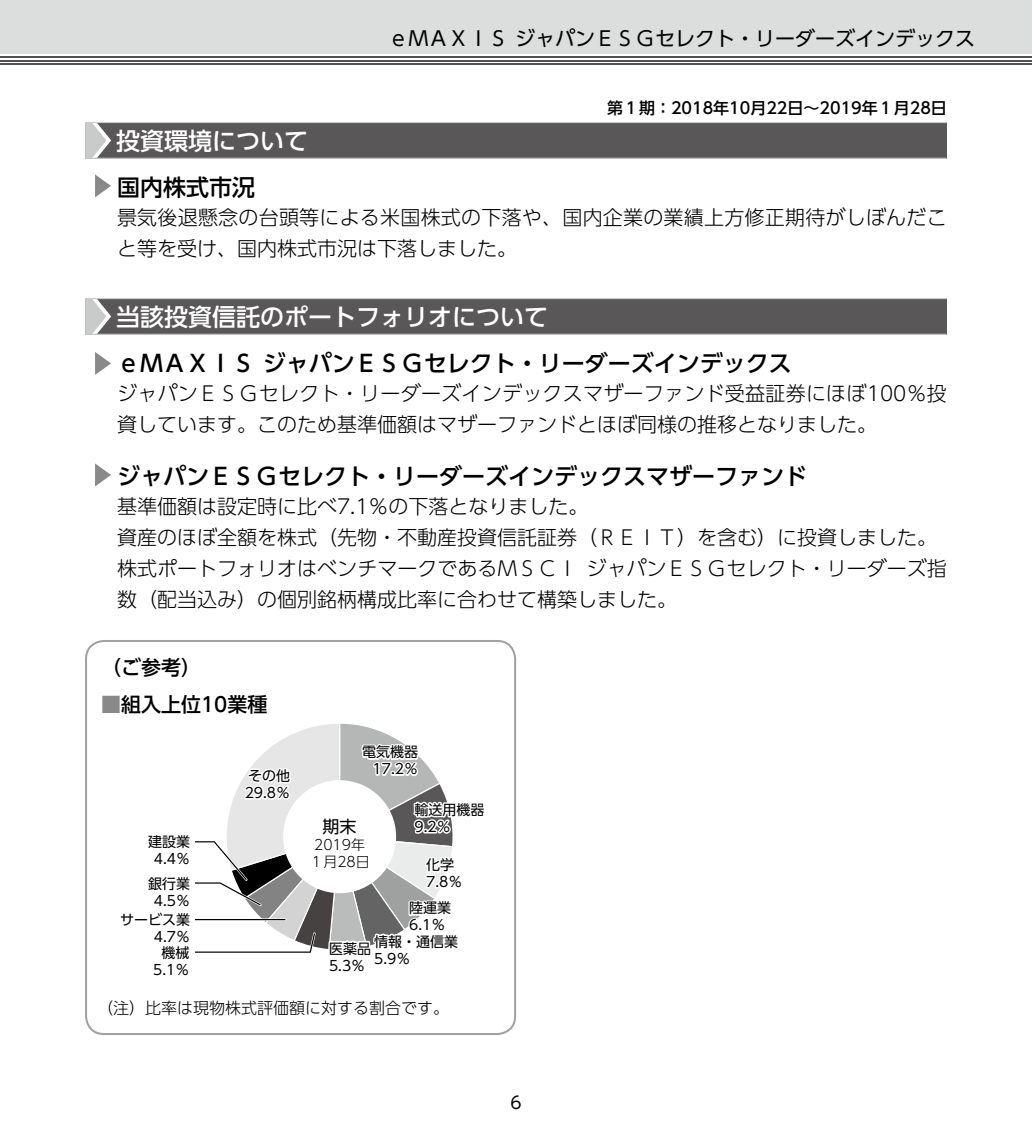
<style>
.page{position:relative;width:1032px;height:1134px;background:#fff}
.page>*{position:absolute;margin:0;border:0;box-sizing:border-box;transform-origin:0 0}
.t1{font:500 24px "UD Shin Go Pro";color:#fff}
.t2{font:500 23px "UD Shin Go Pro";color:#000}
.t3{font:300 20px/31px "UD Shin Go Pro";color:#000}
.t4{font:20px "UD Shin Go Pro";color:#000}
.t5{font:500 20px "UD Shin Go Pro";color:#000}
.t6{font:17px "UD Shin Go Pro";color:#000}
.t7{font:500 16px "UD Shin Go Pro";color:#000}
.t8{font:300 16px "UD Shin Go Pro";color:#000}
.t9{font:14px/17px "UD Shin Go Pro";color:#000}
.t10{font:300 14px/17px "UD Shin Go Pro";color:#000;text-align:center}
.s1{color:#898989}
</style>
<div class="page">
<div style="left:0;top:0;width:1032px;height:54px;background:#dcdddd"></div>
<hr style="left:0;top:63px;width:1032px;height:2px;background:#545251">
<hr style="left:0;top:60px;width:1032px;height:1px;background:#545251">
<hr style="left:0;top:56px;width:1032px;height:2px;background:#545251">
<div style="left:85px;top:122px;width:862px;height:36px;background:#595757"></div>
<hr style="left:85px;top:158px;width:861px;height:1px;background:#c9caca">
<hr style="left:85px;top:122px;width:862px;height:1px;background:#c9caca">
<svg style="left:85px;top:123px;width:26px;height:35px"></svg>
<svg style="left:95px;top:174px;width:16px;height:23px"></svg>
<div style="left:85px;top:298px;width:862px;height:36px;background:#595757"></div>
<hr style="left:85px;top:334px;width:861px;height:1px;background:#c9caca">
<hr style="left:85px;top:298px;width:862px;height:1px;background:#c9caca">
<svg style="left:85px;top:299px;width:26px;height:35px"></svg>
<svg style="left:95px;top:352px;width:16px;height:23px"></svg>
<svg style="left:95px;top:463px;width:16px;height:23px"></svg>
<div style="left:85px;top:640px;width:431px;height:395px;border:2px solid #9fa0a0;border-radius:18px"></div>
<svg style="left:195px;top:723px;width:258px;height:230px"></svg>
<p class="t4" style="left:388px;top:22px;width:588px">ｅＭＡＸＩＳ ジャパンＥＳＧセレクト・リーダーズインデックス</p>
<p class="t7" style="left:607px;top:95px;width:341px">第１期：2018年10月22日～2019年１月28日</p>
<p class="t1" style="left:116px;top:121px;width:193px">投資環境について</p>
<p class="t2" style="left:117px;top:169px;width:139px">国内株式市況</p>
<p class="t3" style="left:117px;top:201px;width:831px">景気後退懸念の台頭等による米国株式の下落や、国内企業の業績上方修正期待がしぼんだこと等を受け、国内株式市況は下落しました。</p>
<p class="t1" style="left:116px;top:297px;width:433px">当該投資信託のポートフォリオについて</p>
<p class="t2" style="left:117px;top:345px;width:676px">ｅＭＡＸＩＳ ジャパンＥＳＧセレクト・リーダーズインデックス</p>
<p class="t3" style="left:117px;top:377px;width:831px">ジャパンＥＳＧセレクト・リーダーズインデックスマザーファンド受益証券にほぼ100％投資しています。このため基準価額はマザーファンドとほぼ同様の推移となりました。</p>
<p class="t2" style="left:117px;top:458px;width:691px">ジャパンＥＳＧセレクト・リーダーズインデックスマザーファンド</p>
<p class="t3" style="left:117px;top:490px;width:831px">基準価額は設定時に比べ7.1％の下落となりました。<br>資産のほぼ全額を株式（先物・不動産投資信託証券（ＲＥＩＴ）を含む）に投資しました。株式ポートフォリオはベンチマークであるＭＳＣＩ ジャパンＥＳＧセレクト・リーダーズ指数（配当込み）の個別銘柄構成比率に合わせて構築しました。</p>
<p class="t5" style="left:101px;top:651px;width:101px">（ご参考）</p>
<p class="t5" style="left:101px;top:688px;width:168px"><span class="s1">■</span>組入上位10業種</p>
<p class="t9" style="left:148px;top:833px;width:43px;text-align:center">建設業<br>4.4％</p>
<p class="t9" style="left:148px;top:874px;width:43px;text-align:center">銀行業<br>4.5％</p>
<p class="t9" style="left:120px;top:911px;width:72px;text-align:right">サービス業<br>4.7％</p>
<p class="t9" style="left:153px;top:943px;width:38px;text-align:center">機械<br>5.1％</p>
<p class="t9" style="left:245px;top:767px;width:47px">その他<br>29.8％</p>
<p class="t9" style="left:362px;top:743px;width:57px;text-align:right">電気機器<br>17.2％</p>
<p class="t9" style="left:414px;top:801px;width:71px">輸送用機器<br>9.2％</p>
<p class="t9" style="left:426px;top:856px;width:38px">化学<br>7.8％</p>
<p class="t9" style="left:409px;top:899px;width:44px">陸運業</p>
<p class="t9" style="left:409px;top:916px;width:38px">6.1％</p>
<p class="t9" style="left:374px;top:933px;width:86px">情報・通信業</p>
<p class="t9" style="left:374px;top:950px;width:38px">5.9％</p>
<p class="t6" style="left:323px;top:813px;width:36px">期末</p>
<p class="t10" style="left:309px;top:836px;width:62px">2019年<br>１月28日</p>
<p class="t9" style="left:329px;top:939px;width:43px">医薬品<br>5.3％</p>
<p class="t8" style="left:97px;top:995px;width:353px">（注）比率は現物株式評価額に対する割合です。</p>
<p class="t6" style="left:510px;top:1089px;width:13px">6</p>
</div>
